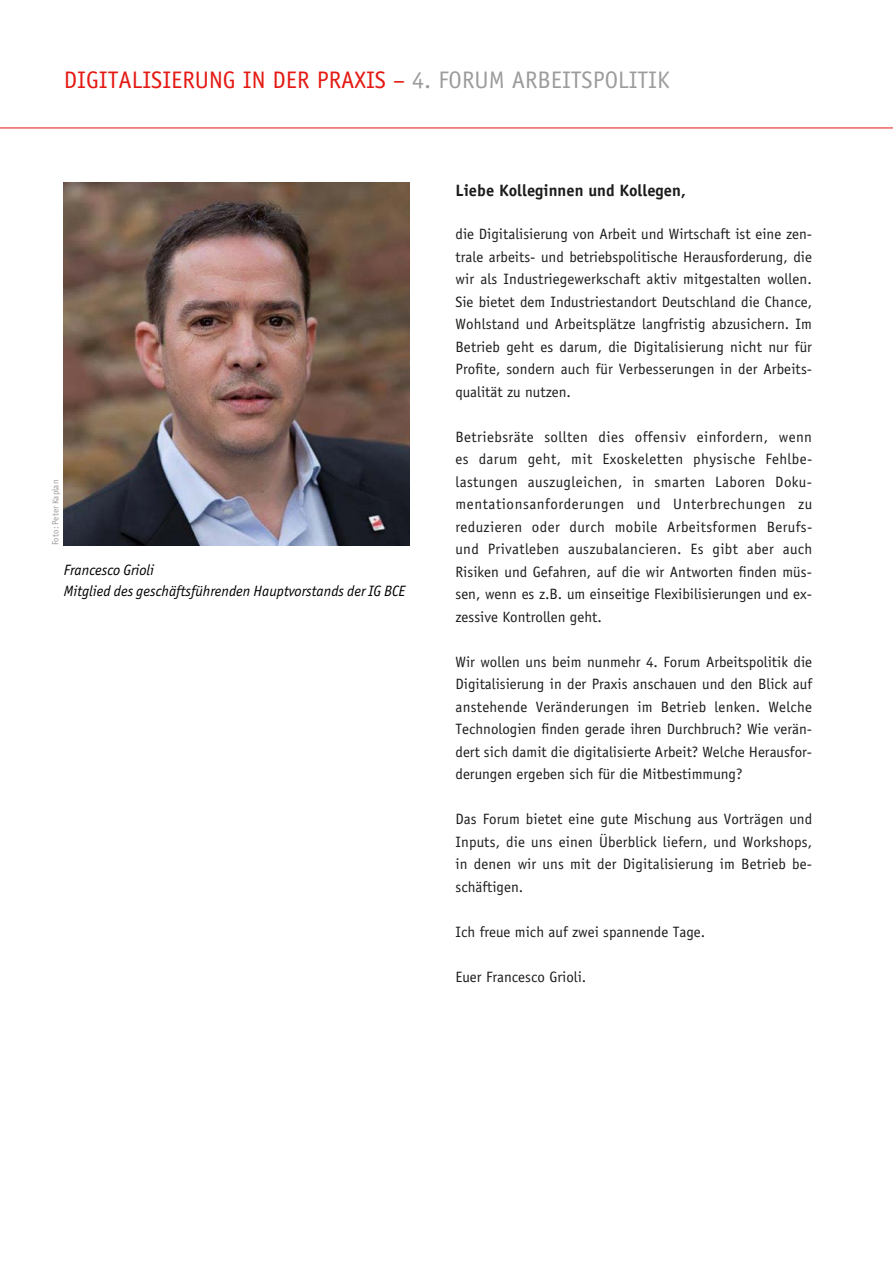
<style>
.page{position:relative;width:893px;height:1263px;background:#fff}
.page>*{position:absolute;margin:0;border:0;box-sizing:border-box;transform-origin:0 0}
.t1{font:24px "Officina Sans";color:#e41913}
.t2{font:700 16.5px "Officina Sans";color:#1c1d1b}
.t3{font:15px/22.5px "Officina Sans";color:#1c1d1b;text-align:justify}
.t4{font:italic 15px/21px "Officina Sans ITC Std";color:#000}
.t5{font:9px "Officina Sans ITC Std";color:#9c9c9d}
.s1{color:#9c9c9d}
</style>
<div class="page">
<img style="left:64px;top:183px;width:345px;height:362px">
<hr style="left:0;top:128px;width:893px;height:1px;background:#e41913">
<h1 class="t1" style="left:64px;top:66px;width:607px">DIGITALISIERUNG IN DER PRAXIS – <span class="s1">4. FORUM ARBEITSPOLITIK</span></h1>
<p class="t5" style="left:50px;top:545px;width:67px;rotate:-90deg">Foto: Peter Kaplan</p>
<p class="t4" style="left:64px;top:559px;width:343px">Francesco Grioli<br>Mitglied des geschäftsführenden Hauptvorstands der IG BCE</p>
<p class="t2" style="left:455px;top:180px;width:232px">Liebe Kolleginnen und Kollegen,</p>
<p class="t3" style="left:455px;top:223px;width:358px">die Digitalisierung von Arbeit und Wirtschaft ist eine zen&shy;trale arbeits- und betriebspolitische Herausforderung, die wir als Industriegewerkschaft aktiv mitgestalten wollen.<br>Sie bietet dem Industriestandort Deutschland die Chance, Wohlstand und Arbeitsplätze langfristig abzusichern. Im Betrieb geht es darum, die Digitalisierung nicht nur für Profite, sondern auch für Verbesserungen in der Arbeits&shy;qualität zu nutzen.</p>
<p class="t3" style="left:455px;top:426px;width:358px">Betriebsräte sollten dies offensiv einfordern, wenn es darum geht, mit Exoskeletten physische Fehlbe&shy;lastungen auszugleichen, in smarten Laboren Doku&shy;mentationsanforderungen und Unterbrechungen zu reduzieren oder durch mobile Arbeitsformen Berufs&shy;und Privatleben auszubalancieren. Es gibt aber auch Risiken und Gefahren, auf die wir Antworten finden müs&shy;sen, wenn es z.B. um einseitige Flexibilisierungen und ex&shy;zessive Kontrollen geht.</p>
<p class="t3" style="left:455px;top:651px;width:358px">Wir wollen uns beim nunmehr 4. Forum Arbeitspolitik die Digitalisierung in der Praxis anschauen und den Blick auf anstehende Veränderungen im Betrieb lenken. Welche Technologien finden gerade ihren Durchbruch? Wie verän&shy;dert sich damit die digitalisierte Arbeit? Welche Herausfor&shy;derungen ergeben sich für die Mitbestimmung?</p>
<p class="t3" style="left:455px;top:808px;width:358px">Das Forum bietet eine gute Mischung aus Vorträgen und Inputs, die uns einen Überblick liefern, und Workshops, in denen wir uns mit der Digitalisierung im Betrieb be&shy;schäftigen.</p>
<p class="t3" style="left:455px;top:921px;width:251px">Ich freue mich auf zwei spannende Tage.</p>
<p class="t3" style="left:455px;top:966px;width:132px">Euer Francesco Grioli.</p>
</div>
